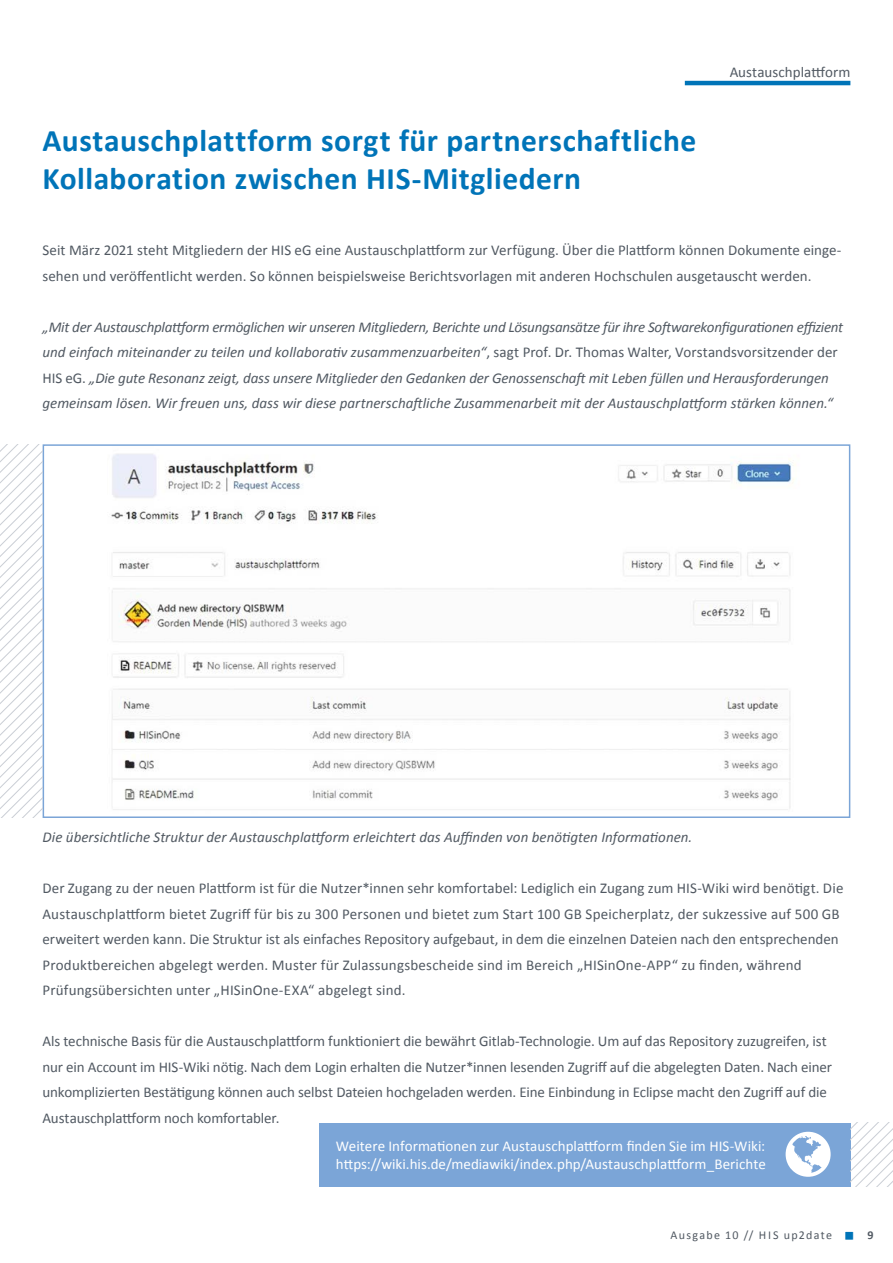
<style>
.page{position:relative;width:893px;height:1263px;background:#fff}
.page>*{position:absolute;margin:0;border:0;box-sizing:border-box;transform-origin:0 0}
.t1{font:700 31.5px/37.8px "Calibri";letter-spacing:.015em;color:#0074b8}
.t2{font:15px/25.5px "Calibri";color:#515962}
.t3{font:italic 15px/25.5px "Calibri";letter-spacing:-.005em;color:#515962}
.t4{font:15px/18px "Calibri";letter-spacing:.005em;color:#fff}
.t5{font:12px "Calibri";letter-spacing:.11em;color:#515962}
.t6{font:700 12px "Calibri";color:#515962}
.s1{font-style:normal}
</style>
<div class="page">
<div style="left:319px;top:1123px;width:531px;height:63px;background:#7ba5d7"></div>
<svg style="left:850px;top:1123px;width:43px;height:64px"></svg>
<hr style="left:685px;top:81px;width:165px;height:4px;background:#0074b8">
<img style="left:111px;top:454px;width:684px;height:356px">
<div style="left:43px;top:444px;width:807px;height:374px;border:2px solid #7ba5d7"></div>
<svg style="left:0;top:444px;width:43px;height:374px"></svg>
<h1 class="t1" style="left:43px;top:122px;width:655px">Austauschplattform sorgt für partnerschaftliche<br>Kollaboration zwischen HIS-Mitgliedern</h1>
<p class="t2" style="left:730px;top:59px;width:122px">Austauschplattform</p>
<p class="t2" style="left:43px;top:237px;width:800px">Seit März 2021 steht Mitgliedern der HIS eG eine Austauschplattform zur Verfügung. Über die Plattform können Dokumente einge&shy;sehen und veröffentlicht werden. So können beispielsweise Berichtsvorlagen mit anderen Hochschulen ausgetauscht werden.</p>
<p class="t3" style="left:43px;top:313px;width:802px">„Mit der Austauschplattform ermöglichen wir unseren Mitgliedern, Berichte und Lösungsansätze für ihre Softwarekonfigurationen effizient und einfach miteinander zu teilen und kollaborativ zusammenzuarbeiten“<span class="s1">, sagt Prof. Dr. Thomas Walter, Vorstandsvorsitzender der HIS eG.</span> „Die gute Resonanz zeigt, dass unsere Mitglieder den Gedanken der Genossenschaft mit Leben füllen und Herausforderungen gemeinsam lösen. Wir freuen uns, dass wir diese partnerschaftliche Zusammenarbeit mit der Austauschplattform stärken können.“</p>
<p class="t3" style="left:43px;top:824px;width:651px">Die übersichtliche Struktur der Austauschplattform erleichtert das Auffinden von benötigten Informationen.</p>
<p class="t2" style="left:43px;top:875px;width:802px">Der Zugang zu der neuen Plattform ist für die Nutzer*innen sehr komfortabel: Lediglich ein Zugang zum HIS-Wiki wird benötigt. Die Austauschplattform bietet Zugriff für bis zu 300 Personen und bietet zum Start 100 GB Speicherplatz, der sukzessive auf 500 GB erweitert werden kann. Die Struktur ist als einfaches Repository aufgebaut, in dem die einzelnen Dateien nach den entsprechenden Produktbereichen abgelegt werden. Muster für Zulassungsbescheide sind im Bereich „HISinOne-APP“ zu finden, während Prüfungsübersichten unter „HISinOne-EXA“ abgelegt sind.</p>
<p class="t2" style="left:43px;top:1028px;width:791px">Als technische Basis für die Austauschplattform funktioniert die bewährt Gitlab-Technologie. Um auf das Repository zuzugreifen, ist nur ein Account im HIS-Wiki nötig. Nach dem Login erhalten die Nutzer*innen lesenden Zugriff auf die abgelegten Daten. Nach einer unkomplizierten Bestätigung können auch selbst Dateien hochgeladen werden. Eine Einbindung in Eclipse macht den Zugriff auf die Austauschplattform noch komfortabler.</p>
<p class="t4" style="left:336px;top:1137px;width:431px">Weitere Informationen zur Austauschplattform finden Sie im HIS-Wiki: https://wiki.his.de/mediawiki/index.php/Austauschplattform_Berichte</p>
<p class="t5" style="left:670px;top:1227px;width:163px">Ausgabe 10 // HIS up2date</p>
<p class="t6" style="left:867px;top:1227px;width:8px">9</p>
</div>
